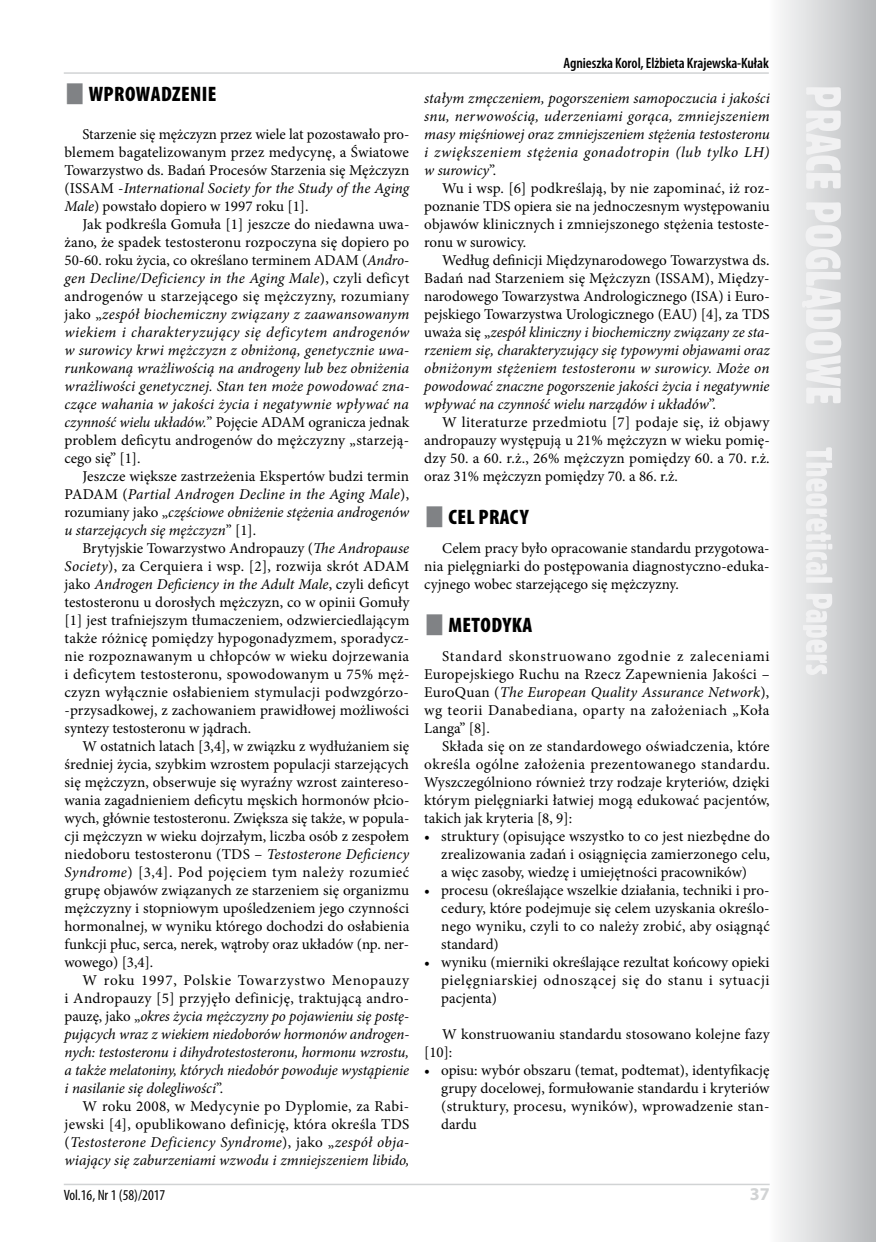
<style>
.page{position:relative;width:876px;height:1242px;background:#fff}
.page>*{position:absolute;margin:0;border:0;box-sizing:border-box;transform-origin:0 0}
.t1{font:900 condensed 21px "Myriad Pro";color:#000}
.t2{font:700 18px "Myriad Pro";color:#d1d3d4}
.t3{font:15px/18px "Minion Pro";letter-spacing:.005em;color:#000;text-align:justify}
.t4{font:italic 15px/18px "Minion Pro";color:#000;text-align:justify}
.t5{font:600 condensed 15px "Myriad Pro";letter-spacing:-.005em;color:#000}
.t6{font:condensed 15px "Myriad Pro";color:#000}
.s1{font-style:italic}
.s2{font-style:normal}
</style>
<div class="page">
<svg style="left:780px;top:0;width:96px;height:1242px;background:#d5d5d7"></svg>
<svg style="left:802px;top:87px;width:39px;height:588px"></svg>
<hr style="left:64px;top:1183px;width:706px;height:2px;background:#d1d3d4">
<hr style="left:64px;top:72px;width:705px;height:2px;background:#d1d3d4">
<h1 class="t1" style="left:89px;top:80px;width:12px">WPROWADZENIE</h1>
<p class="t3" style="left:64px;top:125px;width:346px;text-indent:18px">Starzenie się mężczyzn przez wiele lat pozostawało pro&shy;blemem bagatelizowanym przez medycynę, a Światowe Towarzystwo ds. Badań Procesów Starzenia się Mężczyzn (ISSAM -<span class="s1">International Society for the Study of the Aging Male</span>) powstało dopiero w 1997 roku [1].</p>
<p class="t4" style="left:64px;top:215px;width:346px;text-indent:18px"><span class="s2">Jak podkreśla Gomuła [1] jeszcze do niedawna uwa&shy;żano, że spadek testosteronu rozpoczyna się dopiero po 50-60. roku życia, co określano terminem ADAM (</span>Andro&shy;gen Decline/Deficiency in the Aging Male<span class="s2">), czyli deficyt androgenów u starzejącego się mężczyzny, rozumiany jako „</span>zespół biochemiczny związany z zaawansowanym wiekiem i charakteryzujący się deficytem androgenów w surowicy krwi mężczyzn z obniżoną, genetycznie uwa&shy;runkowaną wrażliwością na androgeny lub bez obniżenia wrażliwości genetycznej. Stan ten może powodować zna&shy;czące wahania w jakości życia i negatywnie wpływać na czynność wielu układów.<span class="s2">” Pojęcie ADAM ogranicza jednak problem deficytu androgenów do mężczyzny „starzeją&shy;cego się” [1].</span></p>
<p class="t4" style="left:64px;top:467px;width:346px;text-indent:18px"><span class="s2">Jeszcze większe zastrzeżenia Ekspertów budzi termin PADAM (</span>Partial Androgen Decline in the Aging Male<span class="s2">), rozumiany jako „</span>częściowe obniżenie stężenia androgenów u starzejących się mężczyzn<span class="s2">” [1].</span></p>
<p class="t3" style="left:64px;top:539px;width:346px;text-indent:18px">Brytyjskie Towarzystwo Andropauzy (<span class="s1">The Andropause Society</span>), za Cerquiera i wsp. [2], rozwija skrót ADAM jako <span class="s1">Androgen Deficiency in the Adult Male</span>, czyli deficyt testosteronu u dorosłych mężczyzn, co w opinii Gomuły [1] jest trafniejszym tłumaczeniem, odzwierciedlającym także różnicę pomiędzy hypogonadyzmem, sporadycz&shy;nie rozpoznawanym u chłopców w wieku dojrzewania i deficytem testosteronu, spowodowanym u 75% męż&shy;czyzn wyłącznie osłabieniem stymulacji podwzgórzo--przysadkowej, z zachowaniem prawidłowej możliwości syntezy testosteronu w jądrach.</p>
<p class="t3" style="left:64px;top:737px;width:346px;text-indent:18px">W ostatnich latach [3,4], w związku z wydłużaniem się średniej życia, szybkim wzrostem populacji starzejących się mężczyzn, obserwuje się wyraźny wzrost zaintereso&shy;wania zagadnieniem deficytu męskich hormonów płcio&shy;wych, głównie testosteronu. Zwiększa się także, w popula&shy;cji mężczyzn w wieku dojrzałym, liczba osób z zespołem niedoboru testosteronu (TDS – <span class="s1">Testosterone Deficiency Syndrome</span>) [3,4]. Pod pojęciem tym należy rozumieć grupę objawów związanych ze starzeniem się organizmu mężczyzny i stopniowym upośledzeniem jego czynności hormonalnej, w wyniku którego dochodzi do osłabienia funkcji płuc, serca, nerek, wątroby oraz układów (np. ner&shy;wowego) [3,4].</p>
<p class="t4" style="left:64px;top:971px;width:346px;text-indent:18px"><span class="s2">W roku 1997, Polskie Towarzystwo Menopauzy i Andropauzy [5] przyjęło definicję, traktującą andro&shy;pauzę, jako „</span>okres życia mężczyzny po pojawieniu się postę&shy;pujących wraz z wiekiem niedoborów hormonów androgen&shy;nych: testosteronu i dihydrotestosteronu, hormonu wzrostu, a także melatoniny, których niedobór powoduje wystąpienie i nasilanie się dolegliwości<span class="s2">”.</span></p>
<p class="t3" style="left:65px;top:1097px;width:346px;text-indent:18px">W roku 2008, w Medycynie po Dyplomie, za Rabi&shy;jewski [4], opublikowano definicję, która określa TDS (<span class="s1">Testosterone Deficiency Syndrome</span>), jako „<span class="s1">zespół obja&shy;wiający się zaburzeniami wzwodu i zmniejszeniem libido,</span></p>
<p class="t5" style="left:563px;top:54px;width:207px">Agnieszka Korol, Elżbieta Krajewska-Kułak</p>
<p class="t4" style="left:424px;top:89px;width:347px">stałym zmęczeniem, pogorszeniem samopoczucia i jakości snu, nerwowością, uderzeniami gorąca, zmniejszeniem masy mięśniowej oraz zmniejszeniem stężenia testosteronu i zwiększeniem stężenia gonadotropin (lub tylko LH) w surowicy<span class="s2">”.</span></p>
<p class="t3" style="left:424px;top:179px;width:347px;text-indent:18px">Wu i wsp. [6] podkreślają, by nie zapominać, iż roz&shy;poznanie TDS opiera sie na jednoczesnym występowaniu objawów klinicznych i zmniejszonego stężenia testoste&shy;ronu w surowicy.</p>
<p class="t4" style="left:424px;top:251px;width:347px;text-indent:18px"><span class="s2">Według definicji Międzynarodowego Towarzystwa ds.<br>Badań nad Starzeniem się Mężczyzn (ISSAM), Między&shy;narodowego Towarzystwa Andrologicznego (ISA) i Euro&shy;pejskiego Towarzystwa Urologicznego (EAU) [4], za TDS uważa się „</span>zespół kliniczny i biochemiczny związany ze sta&shy;rzeniem się, charakteryzujący się typowymi objawami oraz obniżonym stężeniem testosteronu w surowicy. Może on powodować znaczne pogorszenie jakości życia i negatywnie wpływać na czynność wielu narządów i układów<span class="s2">”.</span></p>
<p class="t3" style="left:424px;top:413px;width:347px;text-indent:18px">W literaturze przedmiotu [7] podaje się, iż objawy andropauzy występują u 21% mężczyzn w wieku pomię&shy;dzy 50. a 60. r.ż., 26% mężczyzn pomiędzy 60. a 70. r.ż. oraz 31% mężczyzn pomiędzy 70. a 86. r.ż.</p>
<h1 class="t1" style="left:448px;top:504px;width:41px">CEL PRACY</h1>
<p class="t3" style="left:424px;top:539px;width:347px;text-indent:18px">Celem pracy było opracowanie standardu przygotowa&shy;nia pielęgniarki do postępowania diagnostyczno-eduka&shy;cyjnego wobec starzejącego się mężczyzny.</p>
<h1 class="t1" style="left:448px;top:612px;width:12px">METODYKA</h1>
<p class="t3" style="left:424px;top:647px;width:347px;text-indent:18px">Standard skonstruowano zgodnie z zaleceniami Europejskiego Ruchu na Rzecz Zapewnienia Jakości – EuroQuan (<span class="s1">The European Quality Assurance Network</span>), wg teorii Danabediana, oparty na założeniach „Koła Langa” [8].</p>
<p class="t3" style="left:424px;top:737px;width:347px;text-indent:18px">Składa się on ze standardowego oświadczenia, które określa ogólne założenia prezentowanego standardu.<br>Wyszczególniono również trzy rodzaje kryteriów, dzięki którym pielęgniarki łatwiej mogą edukować pacjentów, takich jak kryteria [8, 9]:</p>
<p class="t3" style="left:441px;top:827px;width:330px;text-indent:-17px">• struktury (opisujące wszystko to co jest niezbędne do zrealizowania zadań i osiągnięcia zamierzonego celu, a więc zasoby, wiedzę i umiejętności pracowników)</p>
<p class="t3" style="left:441px;top:881px;width:330px;text-indent:-17px">• procesu (określające wszelkie działania, techniki i pro&shy;cedury, które podejmuje się celem uzyskania określo&shy;nego wyniku, czyli to co należy zrobić, aby osiągnąć standard)</p>
<p class="t3" style="left:441px;top:953px;width:330px;text-indent:-17px">• wyniku (mierniki określające rezultat końcowy opieki pielęgniarskiej odnoszącej się do stanu i sytuacji pacjenta)</p>
<p class="t3" style="left:424px;top:1025px;width:347px;text-indent:18px">W konstruowaniu standardu stosowano kolejne fazy [10]:</p>
<p class="t3" style="left:441px;top:1061px;width:330px;text-indent:-17px">• opisu: wybór obszaru (temat, podtemat), identyfikację grupy docelowej, formułowanie standardu i kryteriów (struktury, procesu, wyników), wprowadzenie stan&shy;dardu</p>
<p class="t6" style="left:64px;top:1186px;width:103px">Vol.16, Nr 1 (58)/2017</p>
<p class="t2" style="left:750px;top:1182px;width:21px">37</p>
</div>
